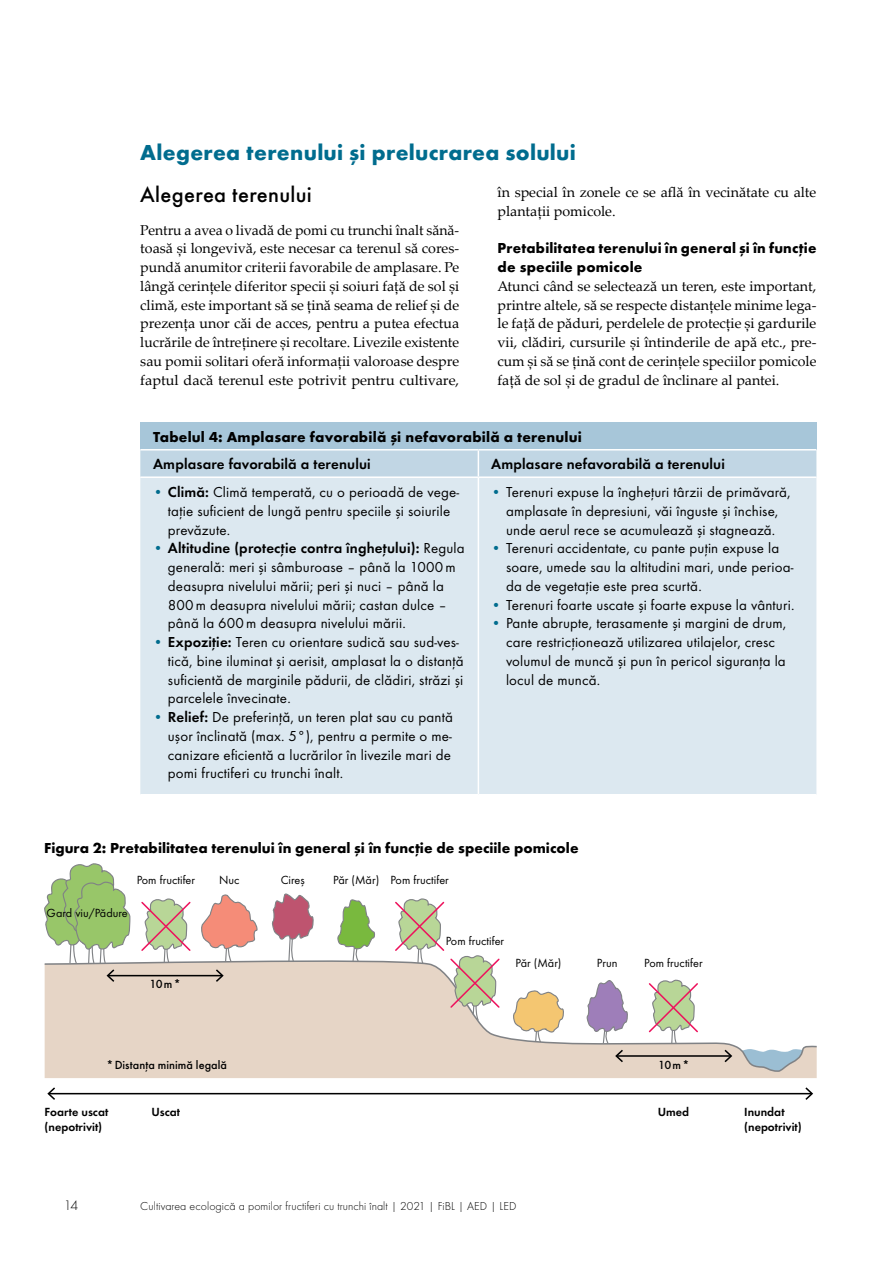
<style>
.page{position:relative;width:893px;height:1263px;background:#fff}
.page>*{position:absolute;margin:0;border:0;box-sizing:border-box;transform-origin:0 0}
.t1{font:700 22.5px "Function Pro";letter-spacing:.015em;color:#006c8e}
.t2{font:500 22.5px "Function Pro";letter-spacing:.01em;color:#000}
.t3{font:15px/18.8px "Function Pro";letter-spacing:.01em;color:#000}
.t4{font:700 15px/18.8px "Function Pro";letter-spacing:.01em;color:#000}
.t5{font:600 15px "Function Pro";letter-spacing:.01em;color:#000}
.t6{font:14.25px/18.8px "Palatino Linotype";color:#000;text-align:justify}
.t7{font:300 14.25px "Function Pro";color:#000}
.t8{font:12.3px "Function Pro";color:#000}
.t9{font:600 12.3px/14.5px "Function Pro";color:#000}
.t10{font:500 12.3px "Function Pro";color:#000}
.t11{font:300 12px "Function Pro";letter-spacing:.005em;color:#000}
.s1{font-weight:600;color:#006c8e}
.s2{font-weight:600}
.s3{color:#006c8e}
</style>
<div class="page">
<svg style="left:271px;top:893px;width:43px;height:64px"></svg>
<svg style="left:201px;top:894px;width:57px;height:63px"></svg>
<svg style="left:337px;top:899px;width:38px;height:58px"></svg>
<div style="left:45px;top:1072px;width:772px;height:6px;background:#e6d5c6"></div>
<svg style="left:44px;top:863px;width:86px;height:94px"></svg>
<svg style="left:724px;top:1072px;width:84px;height:2px"></svg>
<svg style="left:44px;top:957px;width:773px;height:115px"></svg>
<hr style="left:49px;top:1093px;width:762px;height:1px;background:#000">
<svg style="left:47px;top:1087px;width:8px;height:13px"></svg>
<svg style="left:805px;top:1087px;width:8px;height:13px"></svg>
<svg style="left:647px;top:979px;width:52px;height:116px"></svg>
<svg style="left:140px;top:898px;width:52px;height:146px"></svg>
<svg style="left:394px;top:898px;width:107px;height:197px"></svg>
<div style="left:140px;top:422px;width:676px;height:28px;background:#a7c6d9"></div>
<div style="left:140px;top:478px;width:676px;height:316px;background:#dce8f0"></div>
<div style="left:140px;top:450px;width:676px;height:27px;background:#c1d6e4"></div>
<hr style="left:140px;top:476px;width:338px;height:2px;background:#fff">
<hr style="left:478px;top:478px;width:1px;height:316px;background:#fff">
<hr style="left:140px;top:449px;width:338px;height:1px;background:#fff">
<hr style="left:478px;top:449px;width:338px;height:1px;background:#fff">
<h1 class="t1" style="left:140px;top:138px;width:437px">Alegerea terenului și prelucrarea solului</h1>
<h1 class="t2" style="left:140px;top:181px;width:173px">Alegerea terenului</h1>
<p class="t6" style="left:140px;top:220px;width:320px">Pentru a avea o livadă de pomi cu trunchi înalt sănă&shy;toasă şi longevivă, este necesar ca terenul să cores&shy;pundă anumitor criterii favorabile de amplasare. Pe lângă cerințele diferitor specii şi soiuri față de sol și climă, este important să se țină seama de relief și de prezența unor căi de acces, pentru a putea efectua lucrările de întreținere și recoltare. Livezile existente sau pomii solitari oferă informații valoroase despre faptul dacă terenul este potrivit pentru cultivare,</p>
<p class="t6" style="left:497px;top:182px;width:320px">în special în zonele ce se află în vecinătate cu alte plantaţii pomicole.</p>
<p class="t4" style="left:497px;top:239px;width:320px">Pretabilitatea terenului în general și în funcție de speciile pomicole</p>
<p class="t6" style="left:497px;top:276px;width:320px">Atunci când se selectează un teren, este important, printre altele, să se respecte distanțele minime lega&shy;le față de păduri, perdelele de protecţie și gardurile vii, clădiri, cursurile și întinderile de apă etc., pre&shy;cum și să se țină cont de cerințele speciilor pomicole față de sol și de gradul de înclinare al pantei.</p>
<p class="t4" style="left:153px;top:427px;width:430px">Tabelul 4: Amplasare favorabilă și nefavorabilă a terenului</p>
<p class="t5" style="left:153px;top:455px;width:219px">Amplasare favorabilă a terenului</p>
<p class="t5" style="left:491px;top:455px;width:235px">Amplasare nefavorabilă a terenului</p>
<p class="t3" style="left:168px;top:483px;width:293px;text-indent:-15px"><span class="s1">•</span> <span class="s2">Climă:</span> Climă temperată, cu o perioadă de vege&shy;tație suficient de lungă pentru speciile și soiurile prevăzute.</p>
<p class="t3" style="left:168px;top:539px;width:298px;text-indent:-15px"><span class="s1">•</span> <span class="s2">Altitudine (protecție contra înghețului):</span> Regula generală: meri și sâmburoase – până la 1000m deasupra nivelului mării; peri și nuci – până la 800m deasupra nivelului mării; castan dulce – până la 600m deasupra nivelului mării.</p>
<p class="t3" style="left:168px;top:633px;width:297px;text-indent:-15px"><span class="s1">•</span> <span class="s2">Expoziție:</span> Teren cu orientare sudică sau sud-ves&shy;tică, bine iluminat şi aerisit, amplasat la o distanță suficientă de marginile pădurii, de clădiri, străzi și parcelele învecinate.</p>
<p class="t3" style="left:168px;top:708px;width:286px;text-indent:-15px"><span class="s1">•</span> <span class="s2">Relief:</span> De preferință, un teren plat sau cu pantă ușor înclinată (max. 5°), pentru a permite o me&shy;canizare eficientă a lucrărilor în livezile mari de pomi fructiferi cu trunchi înalt.</p>
<p class="t3" style="left:491px;top:483px;width:301px;text-align:center"><span class="s3">•</span> Terenuri expuse la îngheţuri târzii de primăvară, amplasate în depresiuni, văi înguste și închise, unde aerul rece se acumulează și stagnează.</p>
<p class="t3" style="left:506px;top:539px;width:289px;text-indent:-15px"><span class="s3">•</span> Terenuri accidentate, cu pante puţin expuse la soare, umede sau la altitudini mari, unde perioa&shy;da de vegetație este prea scurtă.</p>
<p class="t3" style="left:491px;top:595px;width:305px"><span class="s3">•</span> Terenuri foarte uscate și foarte expuse la vânturi.</p>
<p class="t3" style="left:506px;top:614px;width:282px;text-indent:-15px"><span class="s3">•</span> Pante abrupte, terasamente și margini de drum, care restricționează utilizarea utilajelor, cresc volumul de muncă și pun în pericol siguranța la locul de muncă.</p>
<p class="t4" style="left:44px;top:839px;width:536px">Figura 2: Pretabilitatea terenului în general și în funcție de speciile pomicole</p>
<p class="t8" style="left:47px;top:905px;width:83px">Gard viu/Pădure</p>
<p class="t8" style="left:137px;top:872px;width:60px">Pom fructifer</p>
<p class="t8" style="left:390px;top:872px;width:60px">Pom fructifer</p>
<p class="t8" style="left:219px;top:872px;width:22px">Nuc</p>
<p class="t8" style="left:281px;top:872px;width:26px">Cireș</p>
<p class="t8" style="left:333px;top:872px;width:48px">Păr (Măr)</p>
<p class="t8" style="left:446px;top:934px;width:60px">Pom fructifer</p>
<p class="t10" style="left:150px;top:977px;width:33px">10m*</p>
<p class="t8" style="left:515px;top:955px;width:48px">Păr (Măr)</p>
<p class="t8" style="left:597px;top:955px;width:22px">Prun</p>
<p class="t8" style="left:644px;top:955px;width:60px">Pom fructifer</p>
<p class="t10" style="left:107px;top:1057px;width:122px">*Distanța minimă legală</p>
<p class="t10" style="left:658px;top:1057px;width:33px">10m*</p>
<p class="t9" style="left:45px;top:1104px;width:65px">Foarte uscat (nepotrivit)</p>
<p class="t9" style="left:151px;top:1104px;width:30px">Uscat</p>
<p class="t9" style="left:658px;top:1104px;width:33px">Umed</p>
<p class="t9" style="left:744px;top:1104px;width:59px">Inundat (nepotrivit)</p>
<p class="t7" style="left:64px;top:1197px;width:16px">14</p>
<p class="t11" style="left:140px;top:1199px;width:378px">Cultivarea ecologică a pomilor fructiferi cu trunchi înalt | 2021 | FiBL | AED | LED</p>
</div>
